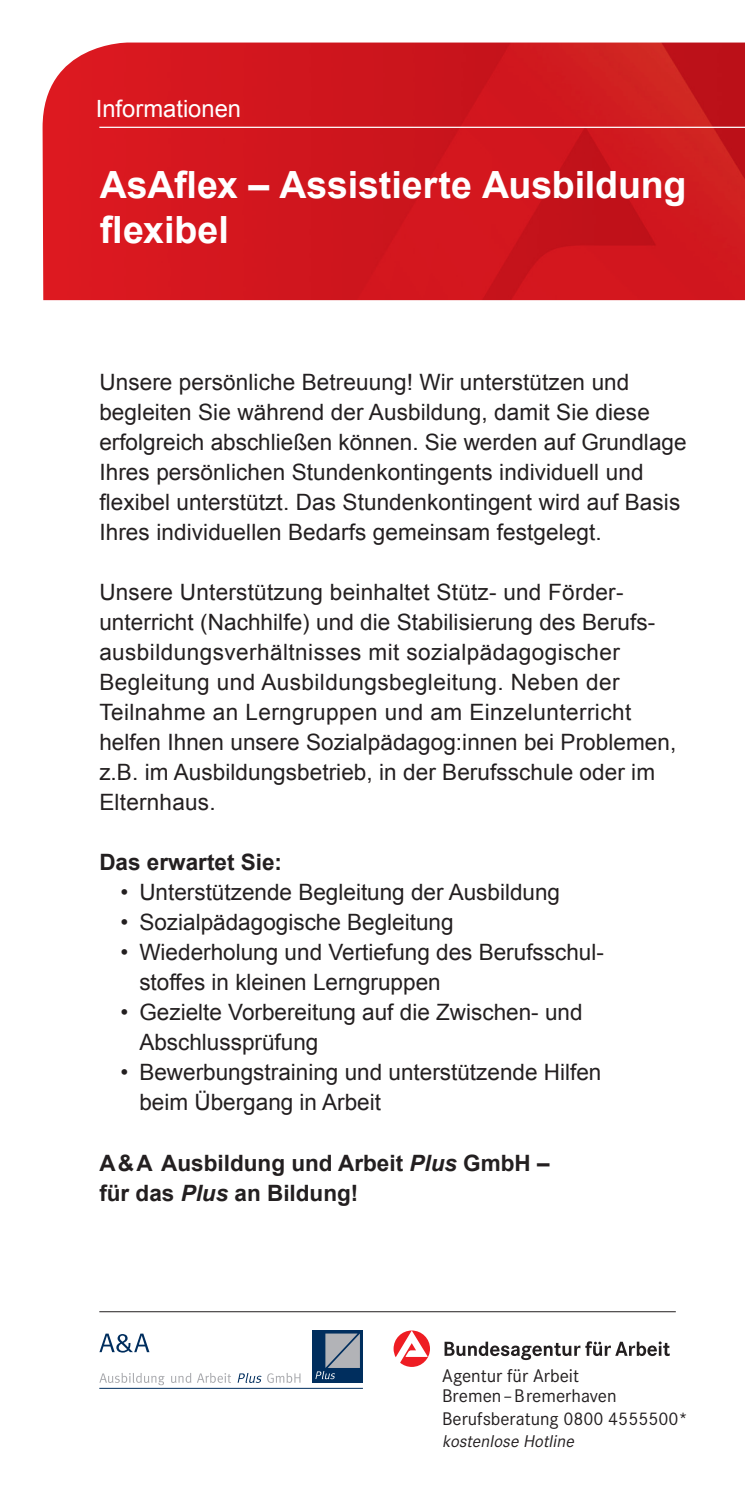
<style>
.page{position:relative;width:745px;height:1489px;background:#fff}
.page>*{position:absolute;margin:0;border:0;box-sizing:border-box;transform-origin:0 0}
.t1{font:700 37.5px/45px "Arial";letter-spacing:-.005em;color:#fff}
.t2{font:23.75px "Arial";color:#fff}
.t3{font:22.5px/30px "Arial";letter-spacing:.005em;color:#231f20}
.t4{font:700 22.5px/30px "Arial";color:#231f20}
.t5{font:19px/20px "Corporate S";color:#231f20}
.t6{font:italic 17.75px "Corporate S";color:#231f20}
.s1{font-style:italic}
</style>
<div class="page">
<hr style="left:99px;top:1311px;width:576px;height:1px;background:#231f20">
<img style="left:43px;top:43px;width:701px;height:257px">
<hr style="left:99px;top:127px;width:645px;height:1px;background:#fff">
<svg style="left:444px;top:1341px;width:225px;height:18px"></svg>
<svg style="left:393px;top:1330px;width:36px;height:36px"></svg>
<svg style="left:99px;top:1373px;width:66px;height:11px"></svg>
<svg style="left:171px;top:1373px;width:20px;height:9px"></svg>
<svg style="left:197px;top:1373px;width:34px;height:9px"></svg>
<svg style="left:237px;top:1373px;width:24px;height:9px"></svg>
<svg style="left:267px;top:1373px;width:33px;height:9px"></svg>
<hr style="left:99px;top:1387px;width:264px;height:1px;background:#002e5e">
<div style="left:312px;top:1330px;width:50px;height:52px;background:#002e5e"></div>
<svg style="left:315px;top:1333px;width:45px;height:46px"></svg>
<svg style="left:99px;top:1333px;width:50px;height:19px"></svg>
<p class="t2" style="left:96px;top:93px;width:147px">Informationen</p>
<h1 class="t1" style="left:100px;top:163px;width:587px">AsAflex – Assistierte Ausbildung flexibel</h1>
<p class="t3" style="left:99px;top:367px;width:588px">Unsere persönliche Betreuung! Wir unterstützen und begleiten Sie während der Ausbildung, damit Sie diese erfolgreich abschließen können. Sie werden auf Grundlage Ihres persönlichen Stundenkontingents individuell und flexibel unterstützt. Das Stundenkontingent wird auf Basis Ihres individuellen Bedarfs gemeinsam festgelegt.</p>
<p class="t3" style="left:99px;top:577px;width:578px">Unsere Unterstützung beinhaltet Stütz- und Förder&shy;unterricht (Nachhilfe) und die Stabilisierung des Berufs&shy;ausbildungsverhältnisses mit sozialpädagogischer Begleitung und Ausbildungsbegleitung. Neben der Teilnahme an Lerngruppen und am Einzelunterricht helfen Ihnen unsere Sozialpädagog:innen bei Problemen, z.B. im Ausbildungsbetrieb, in der Berufsschule oder im Elternhaus.</p>
<p class="t4" style="left:99px;top:848px;width:184px">Das erwartet Sie:</p>
<p class="t3" style="left:120px;top:877px;width:441px">• Unterstützende Begleitung der Ausbildung</p>
<p class="t3" style="left:120px;top:907px;width:334px">• Sozialpädagogische Begleitung</p>
<p class="t3" style="left:139px;top:937px;width:466px;text-indent:-19px">• Wiederholung und Vertiefung des Berufsschul&shy;stoffes in kleinen Lerngruppen</p>
<p class="t3" style="left:139px;top:997px;width:444px;text-indent:-19px">• Gezielte Vorbereitung auf die Zwischen- und<br>Abschlussprüfung</p>
<p class="t3" style="left:139px;top:1057px;width:463px;text-indent:-19px">• Bewerbungstraining und unterstützende Hilfen beim Übergang in Arbeit</p>
<p class="t4" style="left:99px;top:1148px;width:451px">A&amp;A Ausbildung und Arbeit <span class="s1">Plus</span> GmbH – für das <span class="s1">Plus</span> an Bildung!</p>
<p class="t5" style="left:442px;top:1365px;width:176px">Agentur für Arbeit<br>Bremen–Bremerhaven</p>
<p class="t5" style="left:442px;top:1408px;width:247px">Berufsberatung 0800 4555500*</p>
<p class="t6" style="left:442px;top:1431px;width:137px">kostenlose Hotline</p>
</div>
